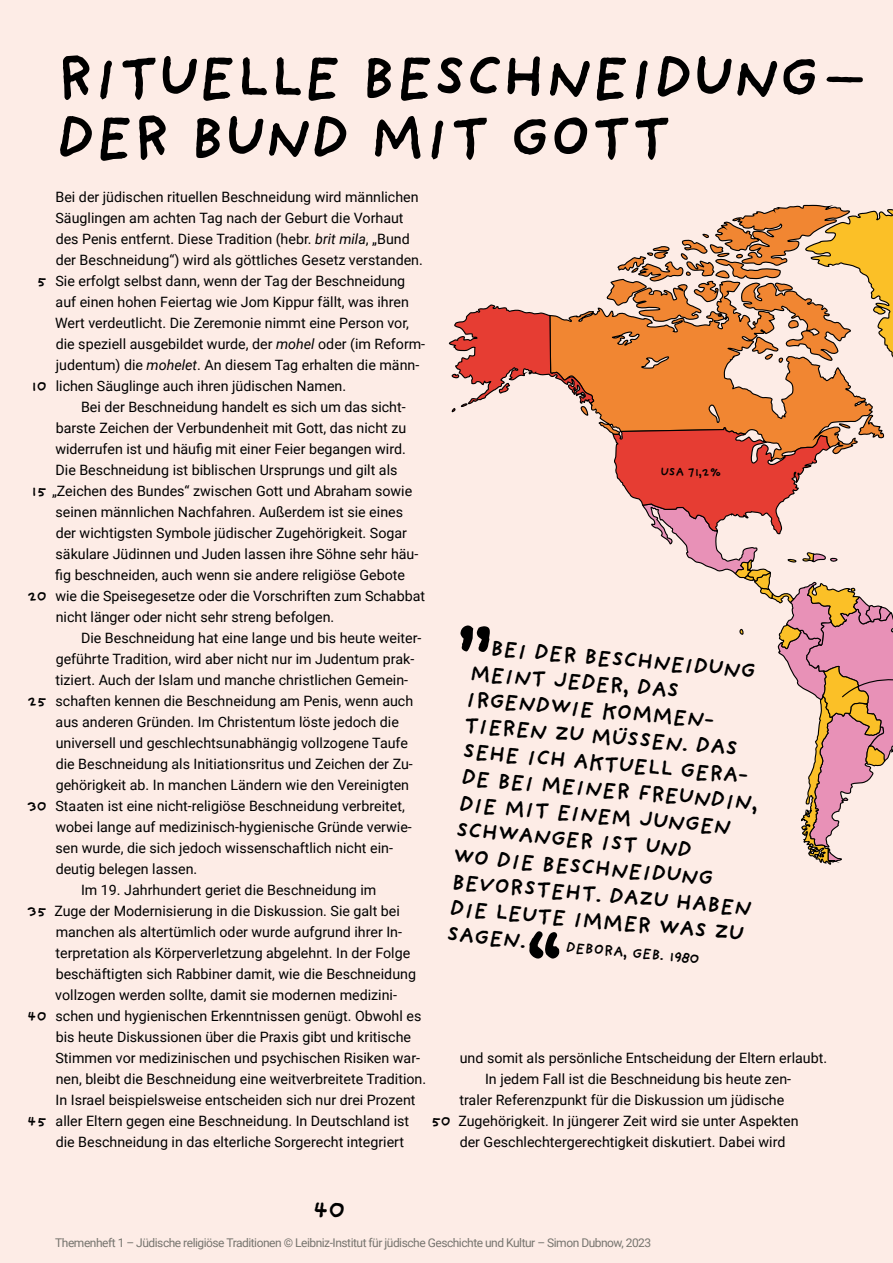
<style>
.page{position:relative;width:893px;height:1263px;background:#fdece6}
.page>*{position:absolute;margin:0;border:0;box-sizing:border-box;transform-origin:0 0}
.t1{font:700 60px/60px "Providence Sans";letter-spacing:-.025em;color:#000}
.t2{font:700 25.5px "Providence Sans";color:#000}
.t3{font:700 22.5px/26.2px "Providence Sans";color:#000}
.t4{font:700 15px "Providence Sans";color:#000}
.t5{font:14.25px/21px "Roboto";color:#000}
.t6{font:700 12.45px "Providence Sans";color:#000}
.t7{font:12px "Roboto";letter-spacing:-.04em;color:#77756f}
.s1{font-style:italic}
.s2{font-family:"Providence Sans";font-weight:700;font-size:15px}
</style>
<div class="page">
<svg style="left:842px;top:373px;width:43px;height:77px"></svg>
<svg style="left:842px;top:209px;width:51px;height:149px"></svg>
<svg style="left:448px;top:304px;width:144px;height:112px"></svg>
<svg style="left:592px;top:204px;width:250px;height:300px"></svg>
<svg style="left:641px;top:504px;width:252px;height:361px"></svg>
<h1 class="t1" style="left:56px;top:46px;width:812px">RITUELLE BESCHNEIDUNG–<br>DER BUND MIT GOTT</h1>
<p class="t5" style="left:55px;top:186px;width:372px">Bei der jüdischen rituellen Beschneidung wird männlichen Säuglingen am achten Tag nach der Geburt die Vorhaut des Penis entfernt. Diese Tradition (hebr. <span class="s1">brit mila</span>, „Bund der Beschneidung“) wird als göttliches Gesetz verstanden.<br>Sie erfolgt selbst dann, wenn der Tag der Beschneidung auf einen hohen Feiertag wie Jom Kippur fällt, was ihren Wert verdeutlicht. Die Zeremonie nimmt eine Person vor, die speziell ausgebildet wurde, der <span class="s1">mohel</span> oder (im Reform&shy;judentum) die <span class="s1">mohelet</span>. An diesem Tag erhalten die männ&shy;lichen Säuglinge auch ihren jüdischen Namen.</p>
<p class="t5" style="left:81px;top:396px;width:326px">Bei der Beschneidung handelt es sich um das sicht-</p>
<p class="t5" style="left:56px;top:417px;width:352px">barste Zeichen der Verbundenheit mit Gott, das nicht zu</p>
<p class="t5" style="left:55px;top:438px;width:352px">widerrufen ist und häufig mit einer Feier begangen wird.</p>
<p class="t5" style="left:56px;top:459px;width:343px">Die Beschneidung ist biblischen Ursprungs und gilt als</p>
<p class="t5" style="left:31px;top:480px;width:383px"><span class="s2">15</span> „Zeichen des Bundes“ zwischen Gott und Abraham sowie</p>
<p class="t5" style="left:56px;top:501px;width:349px">seinen männlichen Nachfahren. Außerdem ist sie eines</p>
<p class="t5" style="left:56px;top:522px;width:353px">der wichtigsten Symbole jüdischer Zugehörigkeit. Sogar</p>
<p class="t5" style="left:56px;top:543px;width:364px">säkulare Jüdinnen und Juden lassen ihre Söhne sehr häu-</p>
<p class="t5" style="left:55px;top:564px;width:351px">fig beschneiden, auch wenn sie andere religiöse Gebote</p>
<p class="t5" style="left:55px;top:585px;width:371px">wie die Speisegesetze oder die Vorschriften zum Schabbat</p>
<p class="t5" style="left:56px;top:606px;width:280px">nicht länger oder nicht sehr streng befolgen.</p>
<p class="t5" style="left:81px;top:627px;width:341px">Die Beschneidung hat eine lange und bis heute weiter-</p>
<p class="t5" style="left:56px;top:648px;width:360px">geführte Tradition, wird aber nicht nur im Judentum prak-</p>
<p class="t5" style="left:55px;top:669px;width:354px">tiziert. Auch der Islam und manche christlichen Gemein-</p>
<p class="t5" style="left:56px;top:690px;width:359px">schaften kennen die Beschneidung am Penis, wenn auch</p>
<p class="t5" style="left:56px;top:711px;width:345px">aus anderen Gründen. Im Christentum löste jedoch die</p>
<p class="t5" style="left:56px;top:732px;width:354px">universell und geschlechtsunabhängig vollzogene Taufe</p>
<p class="t5" style="left:56px;top:753px;width:359px">die Beschneidung als Initiationsritus und Zeichen der Zu-</p>
<p class="t5" style="left:56px;top:774px;width:355px">gehörigkeit ab. In manchen Ländern wie den Vereinigten</p>
<p class="t5" style="left:55px;top:795px;width:351px">Staaten ist eine nicht-religiöse Beschneidung verbreitet,</p>
<p class="t5" style="left:55px;top:816px;width:358px">wobei lange auf medizinisch-hygienische Gründe verwie-</p>
<p class="t5" style="left:56px;top:837px;width:338px">sen wurde, die sich jedoch wissenschaftlich nicht ein-</p>
<p class="t5" style="left:56px;top:858px;width:143px">deutig belegen lassen.</p>
<p class="t5" style="left:81px;top:879px;width:297px">Im 19. Jahrhundert geriet die Beschneidung im</p>
<p class="t5" style="left:54px;top:900px;width:347px">Zuge der Modernisierung in die Diskussion. Sie galt bei</p>
<p class="t5" style="left:56px;top:921px;width:348px">manchen als altertümlich oder wurde aufgrund ihrer In-</p>
<p class="t5" style="left:55px;top:942px;width:356px">terpretation als Körperverletzung abgelehnt. In der Folge</p>
<p class="t5" style="left:56px;top:963px;width:362px">beschäftigten sich Rabbiner damit, wie die Beschneidung</p>
<p class="t5" style="left:55px;top:984px;width:343px">vollzogen werden sollte, damit sie modernen medizini-</p>
<p class="t5" style="left:56px;top:1005px;width:367px">schen und hygienischen Erkenntnissen genügt. Obwohl es</p>
<p class="t5" style="left:56px;top:1026px;width:357px">bis heute Diskussionen über die Praxis gibt und kritische</p>
<p class="t5" style="left:55px;top:1047px;width:366px">Stimmen vor medizinischen und psychischen Risiken war-</p>
<p class="t5" style="left:56px;top:1068px;width:372px">nen, bleibt die Beschneidung eine weitverbreitete Tradition.</p>
<p class="t5" style="left:56px;top:1089px;width:362px">In Israel beispielsweise entscheiden sich nur drei Prozent</p>
<p class="t5" style="left:56px;top:1110px;width:355px">aller Eltern gegen eine Beschneidung. In Deutschland ist</p>
<p class="t5" style="left:56px;top:1131px;width:350px">die Beschneidung in das elterliche Sorgerecht integriert</p>
<p class="t4" style="left:37px;top:272px;width:11px">5</p>
<p class="t4" style="left:31px;top:377px;width:17px">10</p>
<p class="t6" style="left:660px;top:465px;width:62px">USA 71,2 %</p>
<p class="t4" style="left:27px;top:587px;width:21px">20</p>
<h3 class="t3" style="left:472px;top:633px;width:302px;text-indent:20px;rotate:5deg">BEI DER BESCHNEIDUNG<br>MEINT J EDER , DAS<br>IR GENDWIE KOMMEN-<br>TIER EN ZU MÜSSEN. DAS<br>SEHE ICH AKTUELL GER A-<br>DE BEI MEINER FR EUNDIN,<br>DIE MIT EINEM JUNGEN<br>SCHWANGER IST UND<br>WO DIE BESCHNEIDUNG</h3>
<h3 class="t3" style="left:451px;top:894px;width:297px;rotate:5deg">DIE LEUTE IMMER WAS ZU</h3>
<p class="t4" style="left:27px;top:692px;width:21px">25</p>
<p class="t4" style="left:27px;top:797px;width:21px">30</p>
<h3 class="t3" style="left:453px;top:868px;width:303px;rotate:5deg">BEVOR-STEHT. DAZU HABEN</h3>
<h3 class="t3" style="left:448px;top:920px;width:82px;rotate:5deg">SAGEN.</h3>
<p class="t4" style="left:27px;top:902px;width:21px">35</p>
<p class="t4" style="left:567px;top:938px;width:135px;rotate:5deg">DEBOR A, GEB. 1980</p>
<p class="t4" style="left:27px;top:1007px;width:21px">40</p>
<p class="t5" style="left:460px;top:1047px;width:369px">und somit als persönliche Entscheidung der Eltern erlaubt.</p>
<p class="t5" style="left:485px;top:1068px;width:308px">In jedem Fall ist die Beschneidung bis heute zen-</p>
<p class="t5" style="left:459px;top:1089px;width:326px">traler Referenzpunkt für die Diskussion um jüdische</p>
<p class="t5" style="left:458px;top:1110px;width:342px">Zugehörigkeit. In jüngerer Zeit wird sie unter Aspekten</p>
<p class="t5" style="left:460px;top:1131px;width:327px">der Geschlechtergerechtigkeit diskutiert. Dabei wird</p>
<p class="t4" style="left:27px;top:1112px;width:21px">45</p>
<p class="t4" style="left:431px;top:1112px;width:21px">50</p>
<h2 class="t2" style="left:313px;top:1194px;width:34px">40</h2>
<p class="t7" style="left:55px;top:1234px;width:597px">Themenheft 1 – Jüdische religiöse Traditionen © Leibniz-Institut für jüdische Geschichte und Kultur – Simon Dubnow, 2023</p>
</div>
